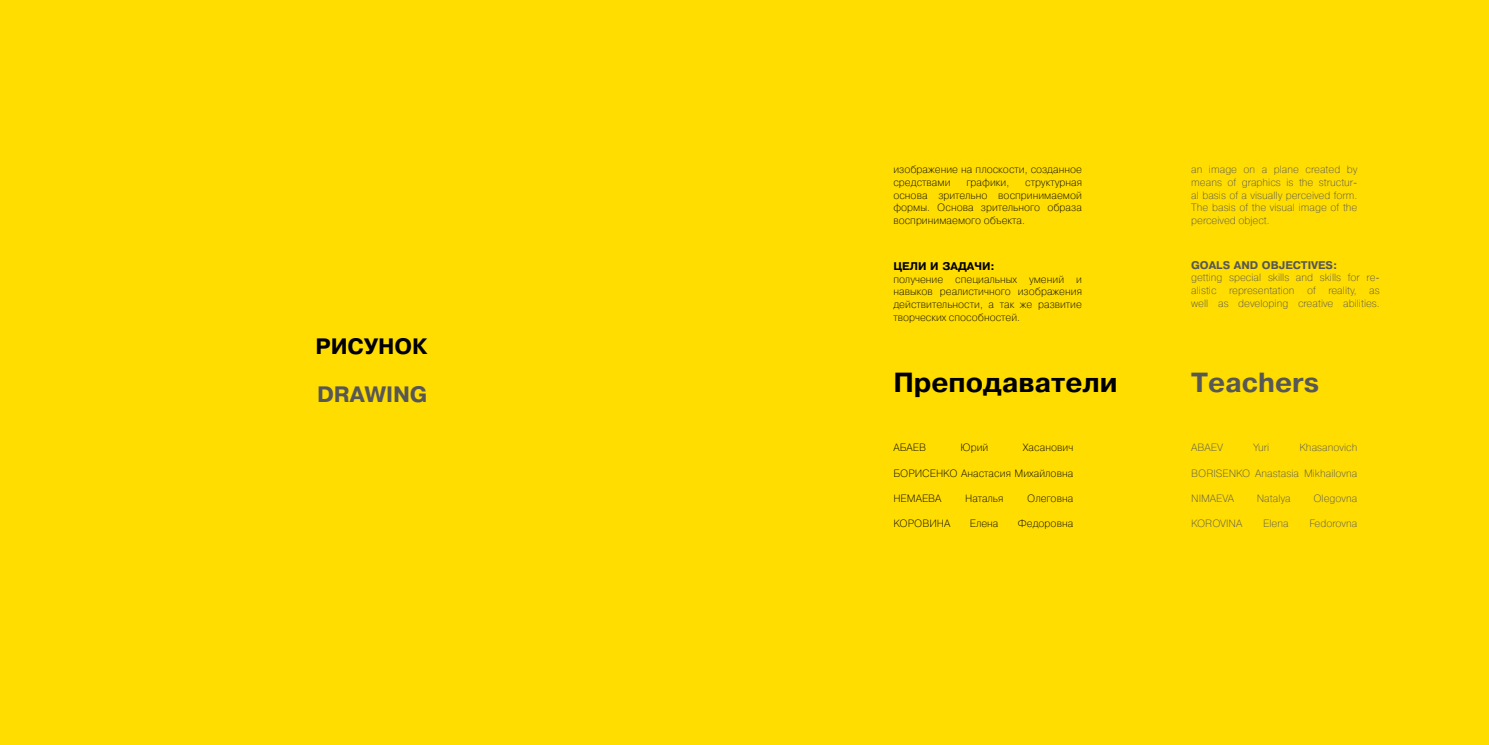
<style>
.page{position:relative;width:1489px;height:745px;background:#fff}
.page>*{position:absolute;margin:0;border:0;box-sizing:border-box;transform-origin:0 0}
.t1{font:700 26.07px "Pragmatica";color:#000}
.t2{font:700 26.07px "Pragmatica";color:#575756}
.t3{font:700 21px "Pragmatica";color:#000}
.t4{font:700 21px "Pragmatica";color:#575756}
.t5{font:10.5px/12.6px "Pragmatica Light C";color:#000;text-align:justify}
.t6{font:10.5px/12.6px "Pragmatica Light C";color:#575756;text-align:justify}
.t7{font:700 10.5px "Pragmatica";color:#575756}
.t8{font:700 10.5px "Pragmatica";color:#000}
</style>
<div class="page">
<div style="left:0;top:0;width:1488px;height:744px;background:#fd0"></div>
<h2 class="t3" style="left:315px;top:334px;width:113px">РИСУНОК</h2>
<h2 class="t4" style="left:317px;top:382px;width:112px">DRAWING</h2>
<p class="t5" style="left:893px;top:163px;width:190px">изображение на плоскости, созданное средствами</p>
<p class="t5" style="left:966px;top:176px;width:44px">графики,</p>
<p class="t5" style="left:893px;top:176px;width:190px;text-indent:132px">структурная основа зрительно воспринимаемой формы. Основа зрительного образа воспринимаемого объекта.</p>
<p class="t8" style="left:893px;top:260px;width:103px">ЦЕЛИ И ЗАДАЧИ:</p>
<p class="t5" style="left:893px;top:273px;width:190px">получение специальных умений и навыков реалистичного изображения действительности, а так же развитие творческих способностей.</p>
<p class="t6" style="left:1191px;top:163px;width:168px">an image on a plane created by means of graphics is the structur&shy;al basis of a visually perceived form.<br>The basis of the visual image of the perceived object.</p>
<p class="t7" style="left:1191px;top:259px;width:147px">GOALS AND OBJECTIVES:</p>
<p class="t6" style="left:1191px;top:271px;width:190px">getting special skills and skills for re&shy;alistic representation of reality, as well as developing creative abilities.</p>
<h1 class="t1" style="left:893px;top:367px;width:226px">Преподаватели</h1>
<h1 class="t2" style="left:1191px;top:367px;width:130px">Teachers</h1>
<p class="t5" style="left:893px;top:441px;width:34px">АБАЕВ</p>
<p class="t5" style="left:960px;top:441px;width:29px">Юрий</p>
<p class="t5" style="left:1022px;top:441px;width:52px">Хасанович</p>
<p class="t5" style="left:893px;top:466px;width:181px">БОРИСЕНКО Анастасия Михайловна</p>
<p class="t5" style="left:893px;top:491px;width:50px">НЕМАЕВА</p>
<p class="t5" style="left:965px;top:491px;width:40px">Наталья</p>
<p class="t5" style="left:1027px;top:491px;width:48px">Олеговна</p>
<p class="t5" style="left:893px;top:516px;width:59px">КОРОВИНА</p>
<p class="t5" style="left:969px;top:516px;width:30px">Елена</p>
<p class="t5" style="left:1017px;top:516px;width:57px">Федоровна</p>
<p class="t6" style="left:1191px;top:441px;width:33px">ABAEV</p>
<p class="t6" style="left:1253px;top:441px;width:18px">Yuri</p>
<p class="t6" style="left:1299px;top:441px;width:60px">Khasanovich</p>
<p class="t6" style="left:1191px;top:466px;width:168px">BORISENKO Anastasia Mikhailovna</p>
<p class="t6" style="left:1191px;top:491px;width:44px">NIMAEVA</p>
<p class="t6" style="left:1256px;top:491px;width:36px">Natalya</p>
<p class="t6" style="left:1313px;top:491px;width:45px">Olegovna</p>
<p class="t6" style="left:1191px;top:516px;width:53px">KOROVINA</p>
<p class="t6" style="left:1262px;top:516px;width:27px">Elena</p>
<p class="t6" style="left:1309px;top:516px;width:50px">Fedorovna</p>
</div>
